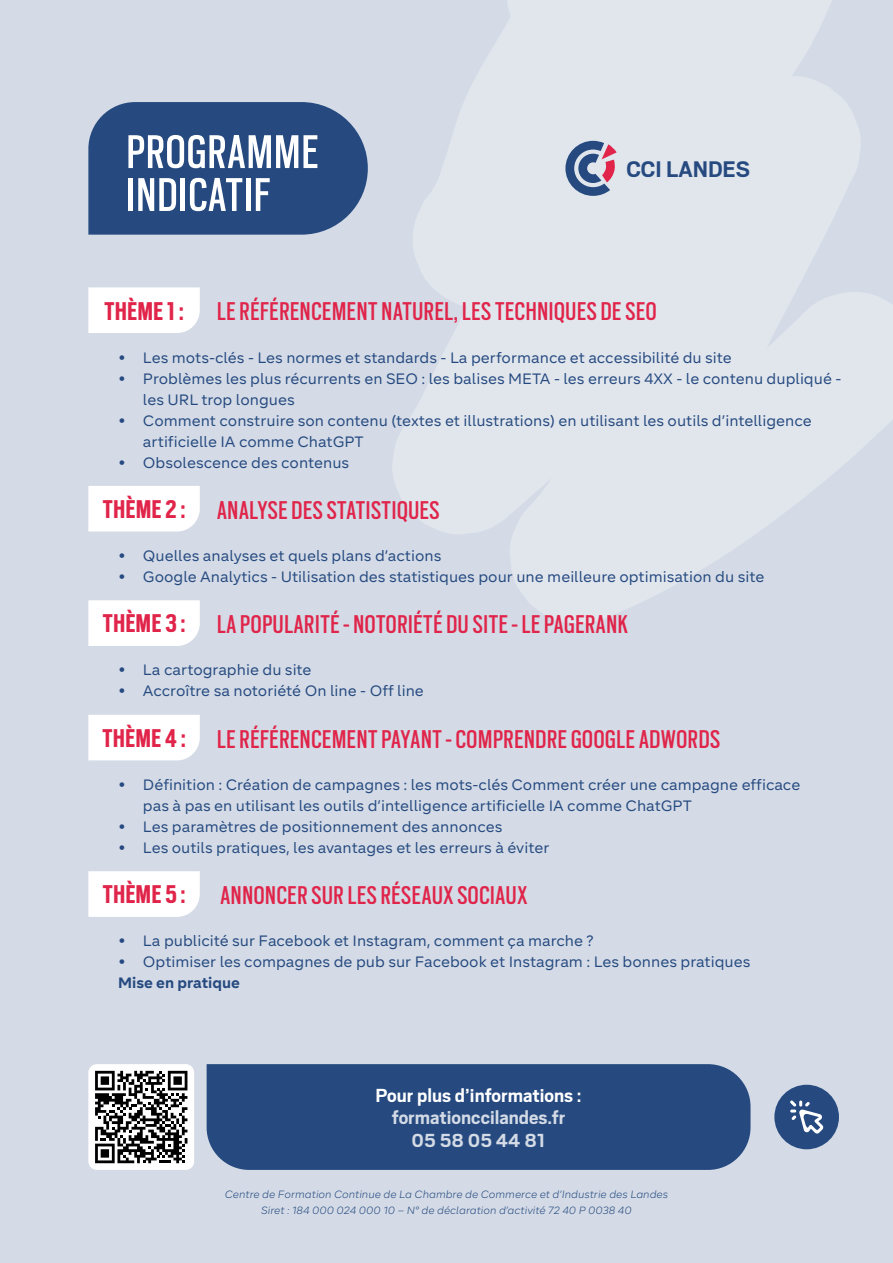
<style>
.page{position:relative;width:893px;height:1263px;background:#d4dbe6}
.page>*{position:absolute;margin:0;border:0;box-sizing:border-box;transform-origin:0 0}
.t1{font:52.5px/42.9px "Scout Cond";letter-spacing:.025em;color:#fff}
.t2{font:28.5px "Scout Cond";letter-spacing:.025em;color:#e0244a}
.t3{font:700 25.05px "Scout";color:#264a80}
.t4{font:700 21px/22.5px "Scout";color:#d4dbe6;text-align:center}
.t5{font:700 21px "Scout";color:#fff}
.t6{font:15px/21px "Segma";color:#264a80}
.t7{font:italic 300 10.5px/16.5px "Segma";color:#264a80;text-align:center}
.s1{font-weight:700}
.s2{font-weight:500}
</style>
<div class="page">
<svg style="left:393px;top:0;width:500px;height:624px;fill:#e1e6ed"></svg>
<svg style="left:88px;top:102px;width:280px;height:133px;background:#315386"></svg>
<div style="left:88px;top:287px;width:112px;height:46px;background:#fff"></div>
<div style="left:88px;top:486px;width:112px;height:45px;background:#fff"></div>
<div style="left:88px;top:600px;width:112px;height:46px;background:#fff"></div>
<div style="left:88px;top:715px;width:112px;height:45px;background:#fff"></div>
<div style="left:88px;top:871px;width:112px;height:46px;background:#fff"></div>
<svg style="left:565px;top:141px;width:52px;height:55px"></svg>
<div style="left:774px;top:1085px;width:65px;height:64px;background:#264a80;border-radius:50%"></div>
<svg style="left:790px;top:1100px;width:33px;height:33px"></svg>
<div style="left:207px;top:1064px;width:543px;height:106px;background:#264a80"></div>
<div style="left:88px;top:1064px;width:106px;height:106px;background:#fff;border-radius:8px"></div>
<svg style="left:95px;top:1071px;width:92px;height:92px"></svg>
<h1 class="t1" style="left:127px;top:128px;width:193px">PROGRAMME<br>INDICATIF</h1>
<h3 class="t3" style="left:626px;top:153px;width:125px">CCI LANDES</h3>
<h2 class="t2" style="left:104px;top:293px;width:553px"><span class="s1">THÈME 1 :</span> LE RÉFÉRENCEMENT NATUREL, LES TECHNIQUES DE SEO</h2>
<p class="t6" style="left:118px;top:346px;width:615px"><span class="s2">•</span> Les mots-clés - Les normes et standards - La performance et accessibilité du site</p>
<p class="t6" style="left:143px;top:367px;width:700px;text-indent:-25px"><span class="s2">•</span> Problèmes les plus récurrents en SEO : les balises META - les erreurs 4XX - le contenu dupliqué - les URL trop longues</p>
<p class="t6" style="left:143px;top:409px;width:670px;text-indent:-25px"><span class="s2">•</span> Comment construire son contenu (textes et illustrations) en utilisant les outils d’intelligence artificielle IA comme ChatGPT</p>
<p class="t6" style="left:118px;top:451px;width:233px"><span class="s2">•</span> Obsolescence des contenus</p>
<h2 class="t2" style="left:103px;top:491px;width:338px"><span class="s1">THÈME 2 :</span> ANALYSE DES STATISTIQUES</h2>
<p class="t6" style="left:118px;top:545px;width:325px"><span class="s2">•</span> Quelles analyses et quels plans d’actions</p>
<p class="t6" style="left:118px;top:566px;width:648px"><span class="s2">•</span> Google Analytics - Utilisation des statistiques pour une meilleure optimisation du site</p>
<h2 class="t2" style="left:103px;top:606px;width:527px"><span class="s1">THÈME 3 :</span> LA POPULARITÉ - NOTORIÉTÉ DU SITE - LE PAGERANK</h2>
<p class="t6" style="left:118px;top:659px;width:195px"><span class="s2">•</span> La cartographie du site</p>
<p class="t6" style="left:118px;top:680px;width:307px"><span class="s2">•</span> Accroître sa notoriété On line - Off line</p>
<h2 class="t2" style="left:102px;top:720px;width:619px"><span class="s1">THÈME 4 :</span> LE RÉFÉRENCEMENT PAYANT - COMPRENDRE GOOGLE ADWORDS</h2>
<p class="t6" style="left:143px;top:774px;width:659px;text-indent:-25px"><span class="s2">•</span> Définition : Création de campagnes : les mots-clés Comment créer une campagne efficace pas à pas en utilisant les outils d’intelligence artificielle IA comme ChatGPT</p>
<p class="t6" style="left:118px;top:816px;width:386px"><span class="s2">•</span> Les paramètres de positionnement des annonces</p>
<p class="t6" style="left:118px;top:837px;width:433px"><span class="s2">•</span> Les outils pratiques, les avantages et les erreurs à éviter</p>
<h2 class="t2" style="left:103px;top:877px;width:426px"><span class="s1">THÈME 5 :</span> ANNONCER SUR LES RÉSEAUX SOCIAUX</h2>
<p class="t6" style="left:118px;top:930px;width:477px"><span class="s2">•</span> La publicité sur Facebook et Instagram, comment ça marche ?</p>
<p class="t6" style="left:118px;top:951px;width:634px"><span class="s2">•</span> Optimiser les compagnes de pub sur Facebook et Instagram : Les bonnes pratiques<br><span class="s1">Mise en pratique</span></p>
<h3 class="t5" style="left:376px;top:1081px;width:208px">Pour plus d’informations :</h3>
<h3 class="t4" style="left:392px;top:1105px;width:175px">formationccilandes.fr<br>05 58 05 44 81</h3>
<p class="t7" style="left:225px;top:1185px;width:445px">Centre de Formation Continue de La Chambre de Commerce et d’Industrie des Landes<br>Siret : 184 000 024 000 10 – N° de déclaration d’activité 72 40 P 0038 40</p>
</div>
